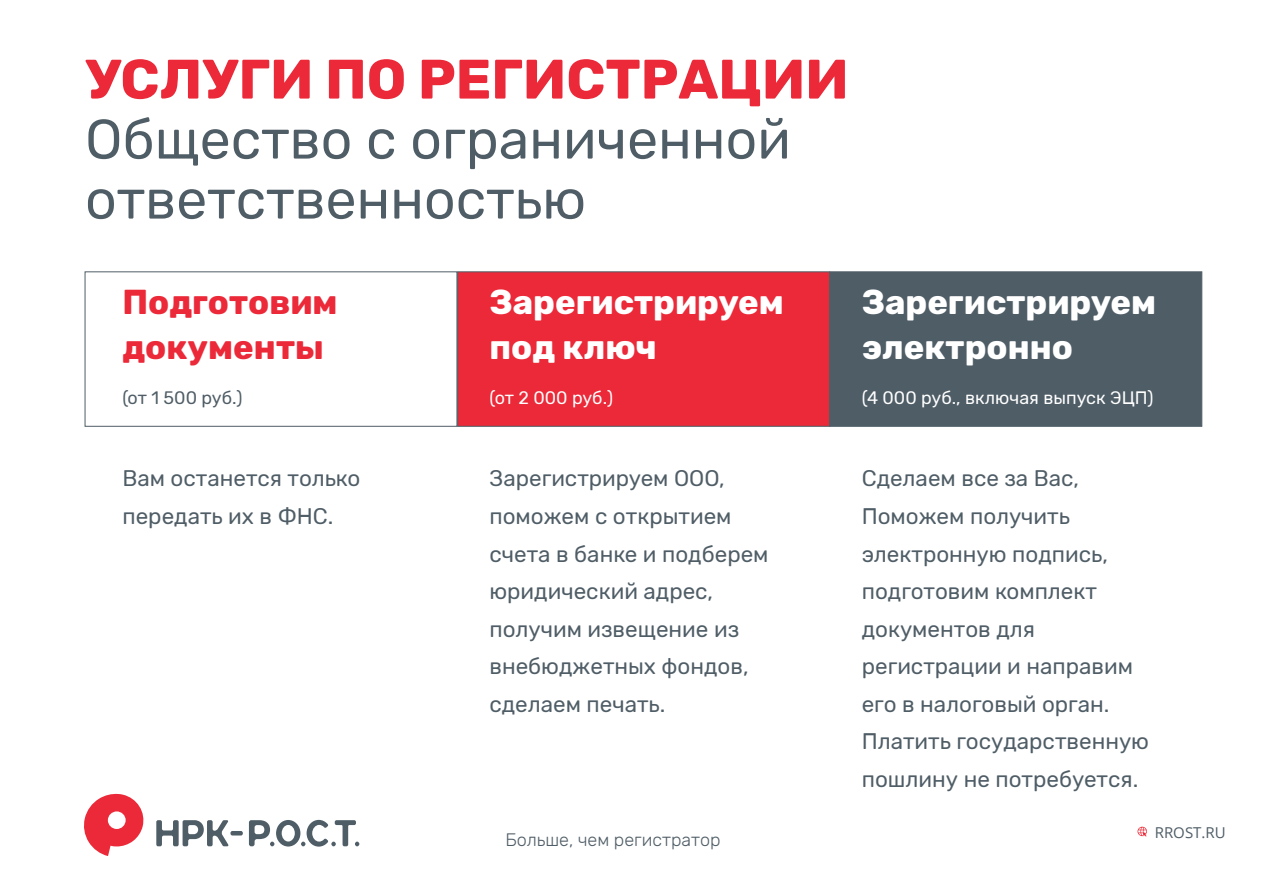
<style>
.page{position:relative;width:1263px;height:893px;background:#fff}
.page>*{position:absolute;margin:0;border:0;box-sizing:border-box;transform-origin:0 0}
.t1{font:55.5px/60px "Rubik";color:#4f5d66}
.t2{font:700 55.5px "Rubik";color:#eb2938}
.t3{font:700 34.5px/45px "Rubik";color:#fff}
.t4{font:700 34.5px/45px "Rubik";color:#eb2938}
.t5{font:22.5px/37.5px "Rubik";color:#4f5d66}
.t6{font:18px "Rubik";color:#fff}
.t7{font:300 18px "Rubik";color:#4f5d66}
.t8{font:18px "Rubik";color:#4f5d66}
.t9{font:15px "Open Sans";color:#4f5d66}
</style>
<div class="page">
<svg style="left:1137px;top:827px;width:10px;height:10px"></svg>
<div style="left:457px;top:272px;width:373px;height:154px;background:#eb2938"></div>
<div style="left:830px;top:272px;width:372px;height:154px;background:#4f5d66"></div>
<svg style="left:156px;top:820px;width:73px;height:26px"></svg>
<svg style="left:249px;top:820px;width:110px;height:27px"></svg>
<hr style="left:230px;top:831px;width:13px;height:4px;background:#4f5d66;border-radius:2px">
<svg style="left:84px;top:793px;width:60px;height:63px"></svg>
<h1 class="t2" style="left:85px;top:47px;width:765px">УСЛУГИ ПО РЕГИСТРАЦИИ</h1>
<h1 class="t1" style="left:85px;top:111px;width:707px">Общество с ограниченной ответственностью</h1>
<h2 class="t4" style="left:122px;top:280px;width:217px">Подготовим документы</h2>
<p class="t8" style="left:122px;top:388px;width:122px">(от 1 500 руб.)</p>
<p class="t5" style="left:122px;top:460px;width:239px">Вам останется только передать их в ФНС.</p>
<h2 class="t3" style="left:489px;top:280px;width:296px">Зарегистрируем под ключ</h2>
<p class="t6" style="left:489px;top:388px;width:125px">(от 2 000 руб.)</p>
<p class="t5" style="left:489px;top:460px;width:281px">Зарегистрируем ООО, поможем с открытием счета в банке и подберем юридический адрес, получим извещение из внебюджетных фондов, сделаем печать.</p>
<p class="t7" style="left:505px;top:830px;width:217px">Больше, чем регистратор</p>
<h2 class="t3" style="left:862px;top:280px;width:296px">Зарегистрируем электронно</h2>
<p class="t6" style="left:862px;top:388px;width:293px">(4 000 руб., включая выпуск ЭЦП)</p>
<p class="t5" style="left:862px;top:460px;width:289px">Сделаем все за Вас,<br>Поможем получить электронную подпись, подготовим комплект документов для регистрации и направим его в налоговый орган.<br>Платить государственную пошлину не потребуется.</p>
<p class="t9" style="left:1155px;top:822px;width:72px">RROST.RU</p>
</div>
